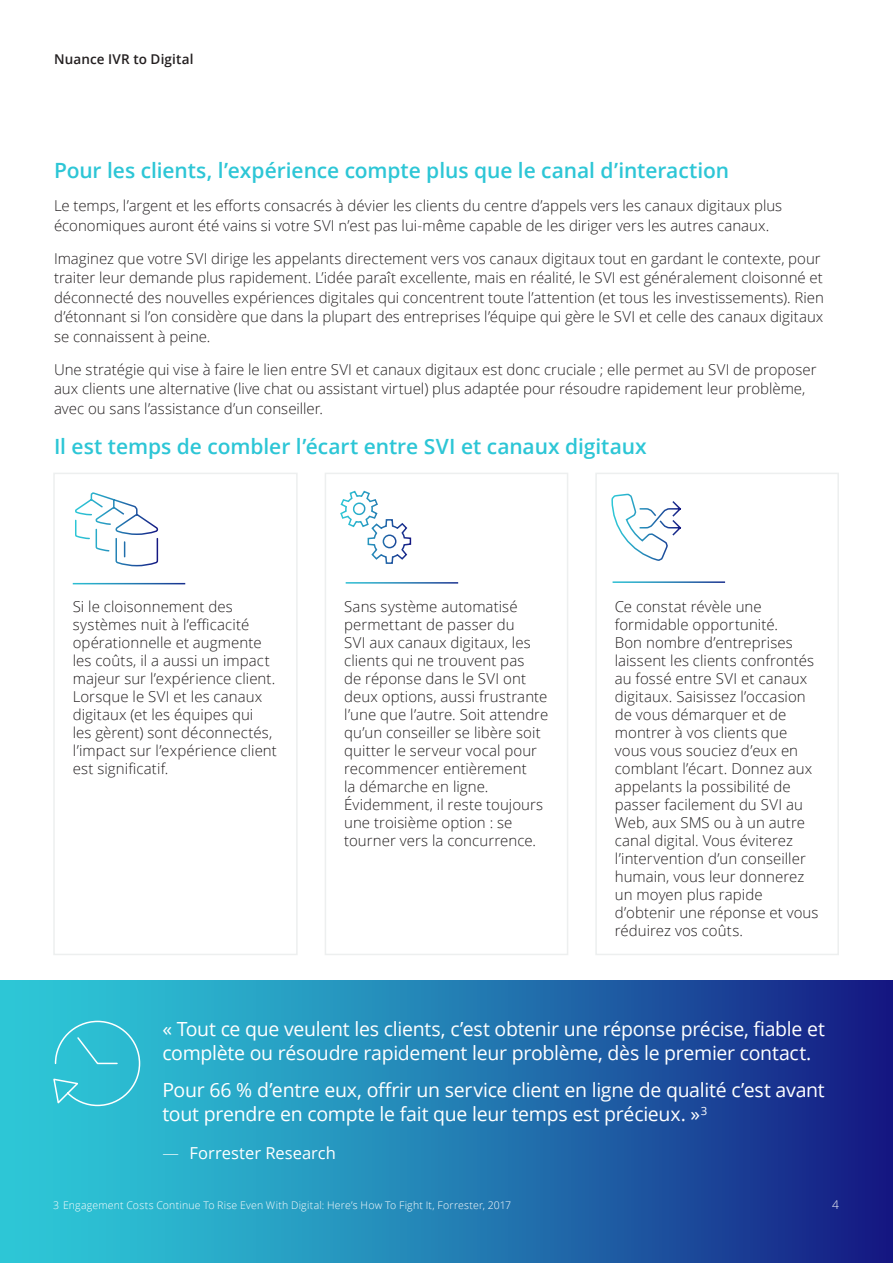
<style>
.page{position:relative;width:893px;height:1263px;background:#fff}
.page>*{position:absolute;margin:0;border:0;box-sizing:border-box;transform-origin:0 0}
.Headline_Level_1_-_1{font:600 21px "Open Sans";letter-spacing:-.005em;color:#2dc6d6}
.Callout_or_quote_14{font:19.5px/24px "Open Sans";letter-spacing:-.015em;color:#fff}
.t1{font:16.5px "Open Sans";color:#fff}
.Body_Text_10_13{font:300 15px/18px "Open Sans";letter-spacing:.005em;color:#231f20}
.Brochure_9_11{font:600 13.5px "Open Sans";letter-spacing:.01em;color:#231f20}
.t2{font:300 12px "Open Sans";color:#fff}
.Footnote_7_9{font:300 10.5px "Open Sans";letter-spacing:.02em;color:#fff}
.s1{font-weight:300}
</style>
<div class="page">
<div style="left:53px;top:473px;width:245px;height:482px;border:2px solid #edefef"></div>
<div style="left:325px;top:473px;width:243px;height:482px;border:2px solid #edefef"></div>
<div style="left:595px;top:473px;width:244px;height:482px;border:2px solid #edefef"></div>
<div style="left:0;top:981px;width:893px;height:282px;background:linear-gradient(to right,#2fd6de,#162086)"></div>
<svg style="left:52px;top:1020px;width:89px;height:87px"></svg>
<svg style="left:340px;top:490px;width:72px;height:74px"></svg>
<svg style="left:611px;top:493px;width:71px;height:67px"></svg>
<svg style="left:75px;top:492px;width:84px;height:75px"></svg>
<p class="Brochure_9_11" style="left:54px;top:50px;width:141px">Nuance IVR to Digital</p>
<p class="Headline_Level_1_-_1" style="left:54px;top:156px;width:677px">Pour les clients, l’expérience compte plus que le canal d’interaction</p>
<p class="Body_Text_10_13" style="left:54px;top:195px;width:730px;line-height:19.5px">Le temps, l’argent et les efforts consacrés à dévier les clients du centre d’appels vers les canaux digitaux plus économiques auront été vains si votre SVI n’est pas lui-même capable de les diriger vers les autres canaux.</p>
<p class="Body_Text_10_13" style="left:54px;top:248px;width:771px;line-height:19.5px">Imaginez que votre SVI dirige les appelants directement vers vos canaux digitaux tout en gardant le contexte, pour traiter leur demande plus rapidement. L’idée paraît excellente, mais en réalité, le SVI est généralement cloisonné et déconnecté des nouvelles expériences digitales qui concentrent toute l’attention (et tous les investissements). Rien d’étonnant si l’on considère que dans la plupart des entreprises l’équipe qui gère le SVI et celle des canaux digitaux se connaissent à peine.</p>
<p class="Body_Text_10_13" style="left:54px;top:359px;width:764px;line-height:19.5px">Une stratégie qui vise à faire le lien entre SVI et canaux digitaux est donc cruciale ; elle permet au SVI de proposer aux clients une alternative (live chat ou assistant virtuel) plus adaptée pour résoudre rapidement leur problème, avec ou sans l’assistance d’un conseiller.</p>
<p class="Headline_Level_1_-_1" style="left:54px;top:432px;width:594px">Il est temps de combler l’écart entre SVI et canaux digitaux</p>
<p class="Body_Text_10_13" style="left:73px;top:597px;width:206px">Si le cloisonnement des systèmes nuit à l’efficacité opérationnelle et augmente les coûts, il a aussi un impact majeur sur l’expérience client.<br>Lorsque le SVI et les canaux digitaux (et les équipes qui<br>les gèrent) sont déconnectés, l’impact sur l’expérience client est significatif.</p>
<p class="Body_Text_10_13" style="left:344px;top:597px;width:206px">Sans système automatisé permettant de passer du<br>SVI aux canaux digitaux, les clients qui ne trouvent pas<br>de réponse dans le SVI ont deux options, aussi frustrante l’une que l’autre. Soit attendre qu’un conseiller se libère soit quitter le serveur vocal pour recommencer entièrement<br>la démarche en ligne.<br>Évidemment, il reste toujours une troisième option : se tourner vers la concurrence.</p>
<p class="Body_Text_10_13" style="left:615px;top:597px;width:205px">Ce constat révèle une formidable opportunité.<br>Bon nombre d’entreprises laissent les clients confrontés au fossé entre SVI et canaux digitaux. Saisissez l’occasion de vous démarquer et de montrer à vos clients que vous vous souciez d’eux en comblant l’écart. Donnez aux appelants la possibilité de passer facilement du SVI au<br>Web, aux SMS ou à un autre canal digital. Vous éviterez l’intervention d’un conseiller humain, vous leur donnerez un moyen plus rapide d’obtenir une réponse et vous réduirez vos coûts.</p>
<p class="Callout_or_quote_14" style="left:162px;top:1016px;width:664px">« Tout ce que veulent les clients, c’est obtenir une réponse précise, fiable et complète ou résoudre rapidement leur problème, dès le premier contact.</p>
<p class="Callout_or_quote_14" style="left:162px;top:1077px;width:664px">Pour 66 % d’entre eux, offrir un service client en ligne de qualité c’est avant tout prendre en compte le fait que leur temps est précieux. »<sup>3</sup></p>
<p class="t1" style="left:162px;top:1141px;width:175px"><span class="s1">—</span> Forrester Research</p>
<p class="Footnote_7_9" style="left:53px;top:1198px;width:459px">3 Engagement Costs Continue To Rise Even With Digital: Here’s How To Fight It, Forrester, 2017</p>
<p class="t2" style="left:832px;top:1196px;width:8px">4</p>
</div>
